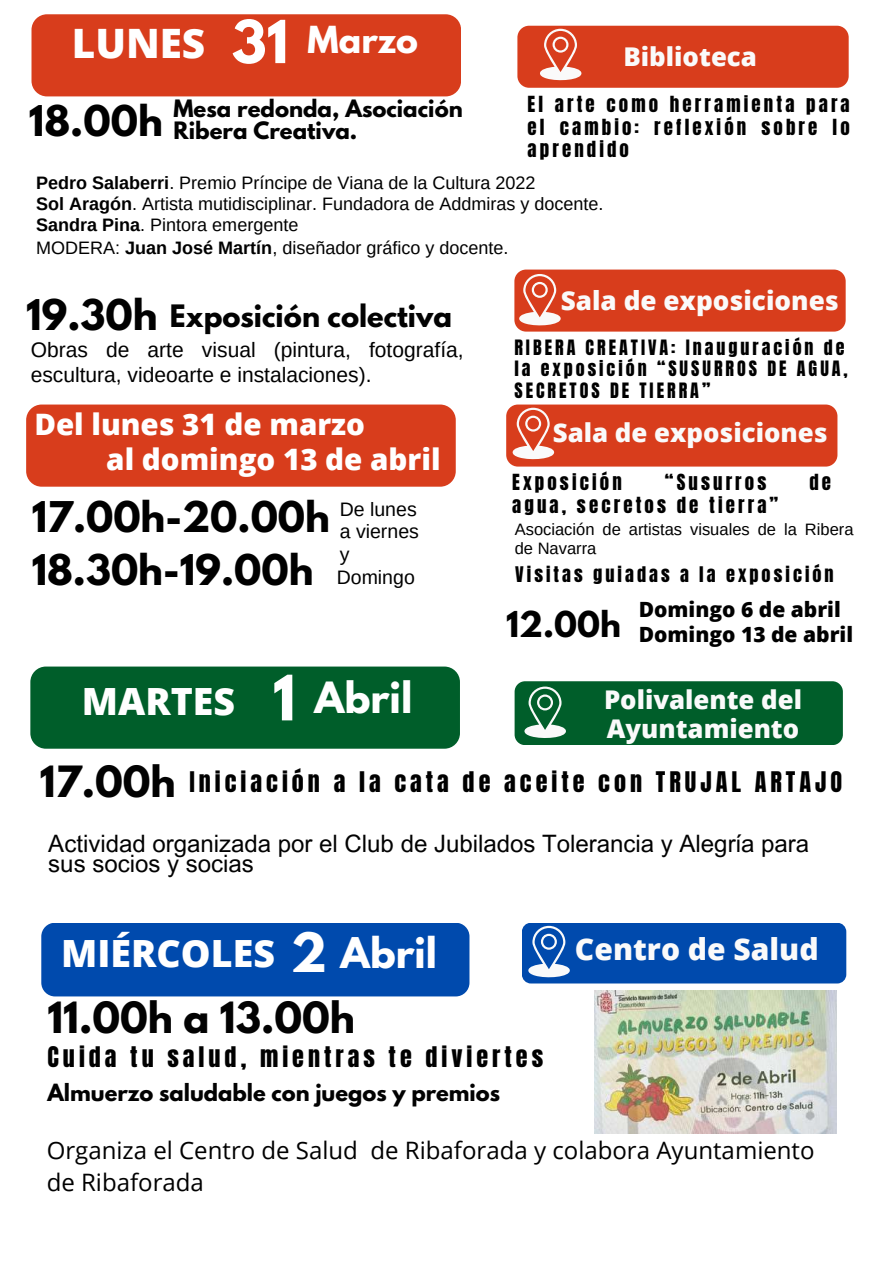
<style>
.page{position:relative;width:894px;height:1264px;background:#fff}
.page>*{position:absolute;margin:0;border:0;box-sizing:border-box;transform-origin:0 0}
.t1{font:800 40.5px "Open Sans";color:#fff}
.t2{font:700 38.1px "League Spartan";color:#020202}
.t3{font:700 37.5px "League Spartan";color:#000}
.t4{font:800 37.5px "Open Sans";color:#fff}
.t5{font:700 37.5px "League Spartan";color:#010101}
.t6{font:700 31.65px "League Spartan";color:#000}
.t7{font:800 30px "Open Sans";color:#fafafa}
.t8{font:800 29.55px/34.3px "Open Sans";color:#fff}
.t9{font:700 27.3px "League Spartan";color:#020202}
.t10{font:800 26.1px "Open Sans";color:#fafafa}
.t11{font:800 25.8px/29.1px "Open Sans";color:#fafafa}
.t12{font:24.15px "Anton";letter-spacing:.165em;color:#000}
.t13{font:24px/20.2px "Arial MT Pro";color:#020202}
.t14{font:24px/32.7px "Open Sans";color:#000}
.t15{font:700 21.3px/21.9px "League Spartan";color:#020202}
.t16{font:21px/24.8px "Arimo";color:#000}
.t17{font:700 21px "League Spartan";color:#020202}
.t18{font:800 21px "Open Sans";color:#000}
.t19{font:19.5px/22.6px "Arimo";color:#000}
.t20{font:18.9px/22.5px "Anton";letter-spacing:.165em;color:#000;text-align:justify}
.t21{font:18.3px "Anton";letter-spacing:.165em;color:#000}
.t22{font:18px/21.3px "Arimo";color:#000}
.t23{font:18px/21.3px "Anton";letter-spacing:.165em;color:#000}
.t24{font:16.5px/19.2px "Arimo";color:#000}
.s1{font-family:"League Spartan";font-weight:700;font-size:52.5px}
.s2{font-family:"League Spartan";font-weight:700;font-size:33px}
.s3{font-weight:700}
.s4{font-family:"League Spartan";font-weight:700;font-size:55.35px}
.s5{font-family:"League Spartan";font-weight:700;font-size:38.1px}
.s6{font-family:"League Spartan";font-weight:700;font-size:38.1px;color:#020202}
.s7{font-family:"League Spartan";font-weight:700;font-size:48px}
.s8{font-family:"League Spartan";font-weight:700}
</style>
<div class="page">
<div style="left:31px;top:14px;width:430px;height:82px;background:#d83d1c;border-radius:15px"></div>
<div style="left:26px;top:404px;width:429px;height:82px;background:#d83d1c;border-radius:15px"></div>
<img style="left:594px;top:990px;width:242px;height:143px">
<div style="left:41px;top:922px;width:428px;height:74px;background:#004aad;border-radius:14px"></div>
<div style="left:521px;top:922px;width:325px;height:61px;background:#004aad;border-radius:9px"></div>
<div style="left:30px;top:666px;width:429px;height:82px;background:#005e2a;border-radius:15px"></div>
<div style="left:514px;top:681px;width:328px;height:64px;background:#005e2a;border-radius:10px"></div>
<div style="left:517px;top:26px;width:331px;height:62px;background:#d83d1c;border-radius:12px"></div>
<div style="left:514px;top:269px;width:331px;height:62px;background:#d83d1c;border-radius:12px"></div>
<div style="left:506px;top:404px;width:331px;height:62px;background:#d83d1c;border-radius:12px"></div>
<svg style="left:528px;top:925px;width:41px;height:53px"></svg>
<svg style="left:524px;top:686px;width:41px;height:52px"></svg>
<svg style="left:512px;top:408px;width:42px;height:52px"></svg>
<svg style="left:519px;top:274px;width:41px;height:52px"></svg>
<svg style="left:540px;top:29px;width:41px;height:52px"></svg>
<h1 class="t1" style="left:72px;top:15px;width:348px">LUNES <span class="s1">31</span> <span class="s2">Marzo</span></h1>
<h3 class="t3" style="left:29px;top:102px;width:135px">18.00h</h3>
<p class="t20" style="left:527px;top:93px;width:323px">El arte como herramienta para el cambio: reflexión sobre lo aprendido</p>
<p class="t22" style="left:36px;top:172px;width:568px"><span class="s3">Pedro Salaberri</span>. Premio Príncipe de Viana de la Cultura 2022<br><span class="s3">Sol Aragón</span>. Artista mutidisciplinar. Fundadora de Addmiras y docente.<br><span class="s3">Sandra Pina</span>. Pintora emergente</p>
<h3 class="t11" style="left:623px;top:41px;width:135px">Biblioteca</h3>
<p class="t15" style="left:173px;top:100px;width:290px">Mesa redonda, Asociación<br>Ribera Creativa.</p>
<p class="t22" style="left:36px;top:237px;width:474px">MODERA: <span class="s3">Juan José Martín</span>, diseñador gráfico y docente.</p>
<h3 class="t5" style="left:26px;top:296px;width:133px">19.30h</h3>
<h3 class="t9" style="left:170px;top:302px;width:284px">Exposición colectiva</h3>
<h3 class="t10" style="left:560px;top:282px;width:279px">Sala de exposiciones</h3>
<p class="t16" style="left:31px;top:337px;width:434px">Obras de arte visual (pintura, fotografía, escultura, videoarte e instalaciones).</p>
<h3 class="t8" style="left:106px;top:407px;width:336px;text-indent:-72px">Del lunes 31 de marzo<br>al domingo 13 de abril</h3>
<h3 class="t3" style="left:32px;top:498px;width:300px">17.00h-20.00h</h3>
<h3 class="t3" style="left:32px;top:551px;width:283px">18.30h-19.00h</h3>
<p class="t19" style="left:337px;top:497px;width:84px">De lunes a viernes y<br>Domingo</p>
<p class="t23" style="left:514px;top:337px;width:335px">RIBERA CREATIVA: Inauguración de la exposición “SUSURROS DE AGUA,<br>SECRETOS DE TIERRA”</p>
<h3 class="t11" style="left:552px;top:417px;width:276px">Sala de exposiciones</h3>
<p class="t20" style="left:512px;top:471px;width:111px">Exposición</p>
<p class="t20" style="left:664px;top:471px;width:103px">“Susurros</p>
<p class="t20" style="left:809px;top:471px;width:23px">de</p>
<p class="t20" style="left:512px;top:493px;width:267px">agua, secretos de tierra”</p>
<p class="t24" style="left:514px;top:519px;width:340px">Asociación de artistas visuales de la Ribera de Navarra</p>
<p class="t21" style="left:515px;top:561px;width:320px">Visitas guiadas a la exposición</p>
<h3 class="t6" style="left:506px;top:609px;width:116px">12.00h</h3>
<p class="t18" style="left:638px;top:594px;width:203px">Domingo 6 de abril</p>
<p class="t18" style="left:638px;top:619px;width:216px">Domingo 13 de abril</p>
<h3 class="t4" style="left:82px;top:675px;width:332px">MARTES <span class="s4">1</span> <span class="s5">Abril</span></h3>
<h3 class="t11" style="left:604px;top:684px;width:199px">Polivalente del<br>Ayuntamiento</h3>
<h3 class="t12" style="left:40px;top:764px;width:803px"><span class="s6">17.00h</span> Iniciación a la cata de aceite con TRUJAL ARTAJO</h3>
<h3 class="t13" style="left:48px;top:836px;width:762px">Actividad organizada por el Club de Jubilados Tolerancia y Alegría para sus socios y socias</h3>
<h3 class="t4" style="left:61px;top:926px;width:377px">MIÉRCOLES <span class="s7">2</span> <span class="s8">Abril</span></h3>
<h3 class="t7" style="left:575px;top:927px;width:245px">Centro de Salud</h3>
<h2 class="t2" style="left:47px;top:998px;width:309px">11.00h a 13.00h</h2>
<h3 class="t12" style="left:47px;top:1039px;width:497px">Cuida tu salud, mientras te diviertes</h3>
<p class="t17" style="left:47px;top:1081px;width:454px">Almuerzo saludable con juegos y premios</p>
<h3 class="t14" style="left:47px;top:1132px;width:769px">Organiza el Centro de Salud de Ribaforada y colabora Ayuntamiento de Ribaforada</h3>
</div>
